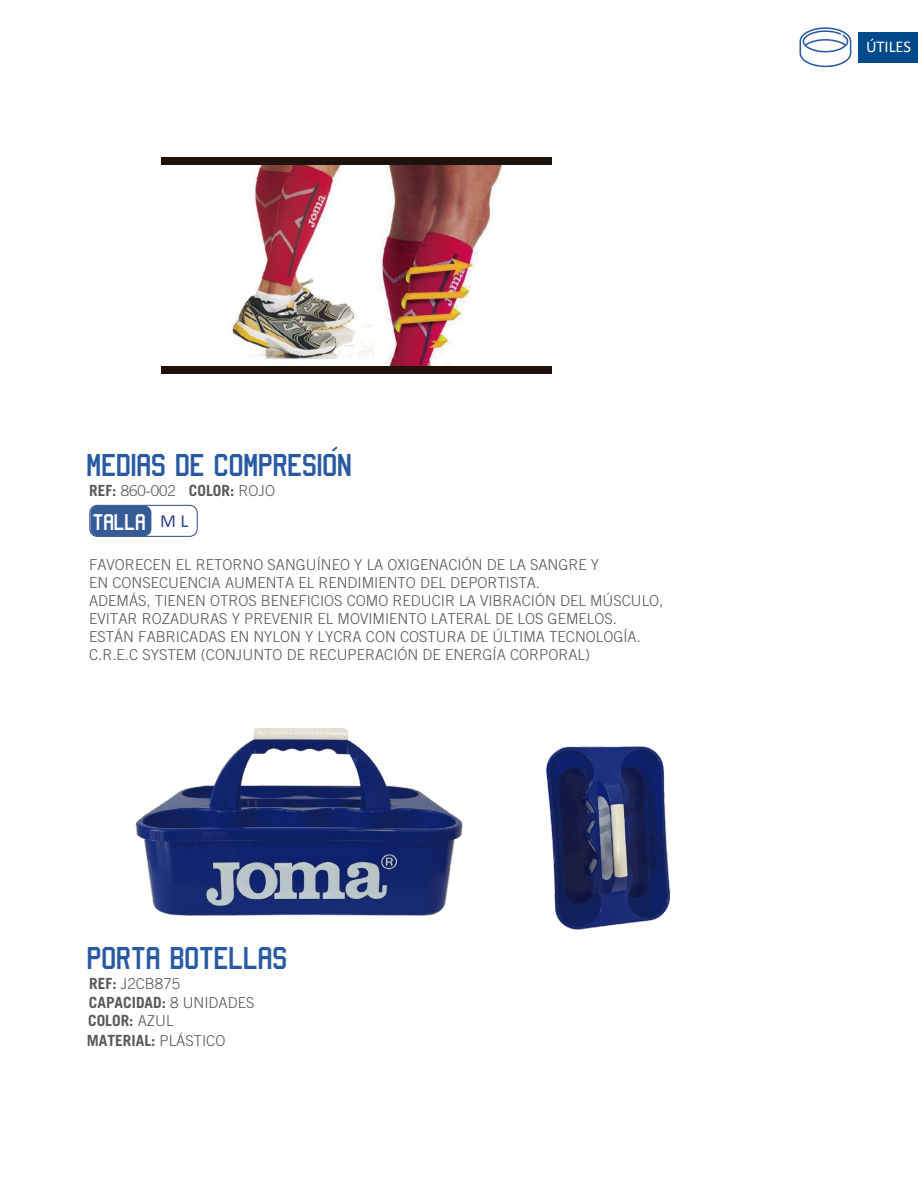
<style>
.page{position:relative;width:918px;height:1188px;background:#fff}
.page>*{position:absolute;margin:0;border:0;box-sizing:border-box;transform-origin:0 0}
.t1{font:33.45px "Sports Jersey";color:#295aa1}
.t2{font:24px "Sports Jersey";color:#fff}
.t3{font:16.5px "Calibri";color:#fff}
.t4{font:700 15.45px/19.4px "Trade Gothic LT Std";color:#59585a}
.t5{font:300 15px/18px "Trade Gothic LT Std";color:#555458}
.s1{font-weight:700;font-size:15.45px;color:#59585a}
.s2{font-family:"Calibri";font-size:18.6px;color:#2f478a}
.s3{font-weight:300;font-size:15px;color:#555458}
</style>
<div class="page">
<img style="left:546px;top:746px;width:125px;height:184px">
<img style="left:231px;top:165px;width:139px;height:194px">
<img style="left:370px;top:165px;width:133px;height:201px">
<div style="left:162px;top:157px;width:390px;height:8px;background:#1e120d"></div>
<div style="left:162px;top:366px;width:390px;height:8px;background:#1e120d"></div>
<img style="left:135px;top:727px;width:328px;height:189px">
<svg style="left:800px;top:27px;width:52px;height:40px"></svg>
<div style="left:858px;top:32px;width:60px;height:30px;background:#00498a"></div>
<div style="left:89px;top:505px;width:109px;height:32px;border:1px solid #2f478a;border-radius:7px"></div>
<div style="left:90px;top:505px;width:61px;height:31px;background:#355c96;border-radius:7px"></div>
<svg style="left:332px;top:446px;width:6px;height:5px"></svg>
<h1 class="t1" style="left:87px;top:454px;width:267px">MEDIAS DE COMPRESION</h1>
<p class="t5" style="left:89px;top:481px;width:188px"><span class="s1">REF:</span> 860-002 <span class="s1">COLOR:</span> ROJO</p>
<h2 class="t2" style="left:93px;top:514px;width:97px">TALLA <span class="s2">M L</span></h2>
<p class="t5" style="left:89px;top:555px;width:576px">FAVORECEN EL RETORNO SANGUÍNEO Y LA OXIGENACIÓN DE LA SANGRE Y<br>EN CONSECUENCIA AUMENTA EL RENDIMIENTO DEL DEPORTISTA.<br>ADEMÁS, TIENEN OTROS BENEFICIOS COMO REDUCIR LA VIBRACIÓN DEL MÚSCULO, EVITAR ROZADURAS Y PREVENIR EL MOVIMIENTO LATERAL DE LOS GEMELOS.<br>ESTÁN FABRICADAS EN NYLON Y LYCRA CON COSTURA DE ÚLTIMA TECNOLOGÍA.<br>C.R.E.C SYSTEM (CONJUNTO DE RECUPERACIÓN DE ENERGÍA CORPORAL)</p>
<h1 class="t1" style="left:87px;top:947px;width:202px">PORTA BOTELLAS</h1>
<p class="t5" style="left:89px;top:974px;width:92px"><span class="s1">REF:</span> J2CB875</p>
<p class="t4" style="left:87px;top:1011px;width:140px">COLOR: <span class="s3">AZUL<br></span>MATERIAL: <span class="s3">PLÁSTICO</span></p>
<p class="t4" style="left:89px;top:992px;width:167px">CAPACIDAD: <span class="s3">8 UNIDADES</span></p>
<p class="t3" style="left:866px;top:35px;width:47px">ÚTILES</p>
</div>
